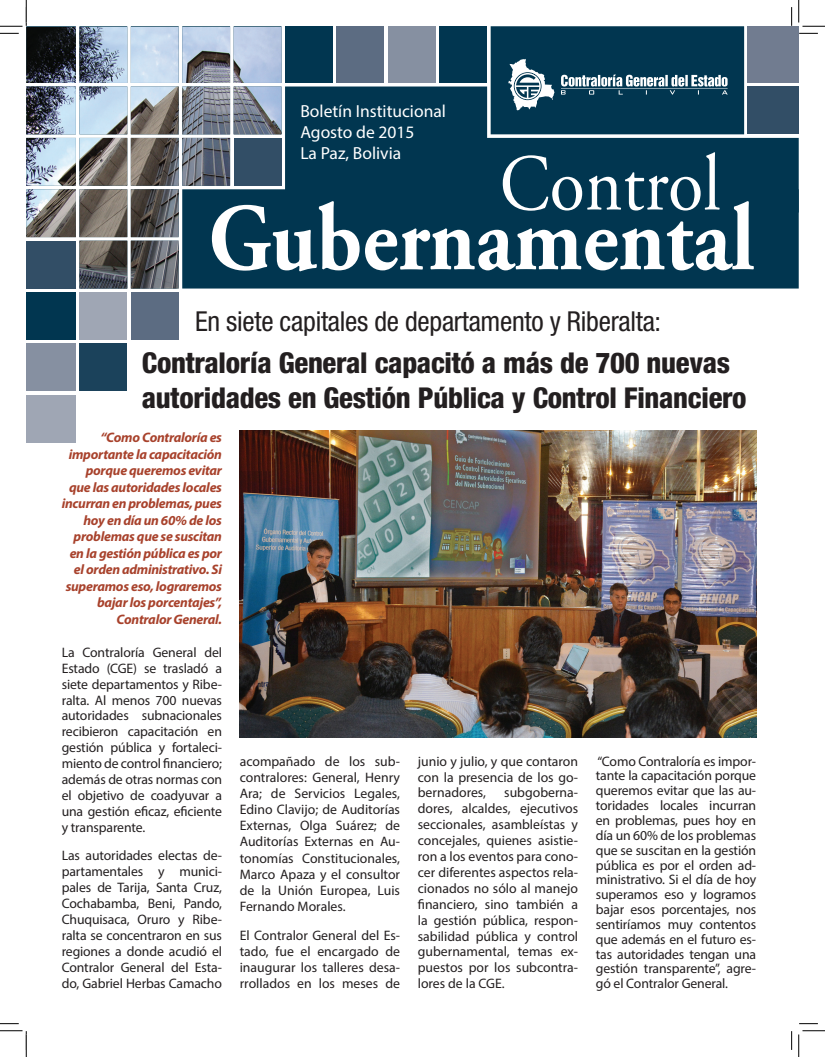
<style>
.page{position:relative;width:825px;height:1057px;background:#fff}
.page>*{position:absolute;margin:0;border:0;box-sizing:border-box;transform-origin:0 0}
.t1{font:700 95px "Adobe Garamond";color:#fff;scale:.9 1}
.t2{font:80px "Adobe Garamond";color:#fff;scale:.9 1}
.No_Spacing{font:800 condensed 28.75px/35px "Helvetica Neue";letter-spacing:-.01em;color:#231f20}
.No_Spacing-2{font:condensed 27.5px "Helvetica Neue";letter-spacing:-.01em;color:#231f20}
.Toc_2{font:17.5px "Myriad Pro";color:#fff}
.Parr_Boletín{font:13.75px/15.9px "Myriad Pro";letter-spacing:-.005em;color:#231f20;text-align:justify}
.Default{font:italic 700 13.75px/16.5px "Myriad Pro";letter-spacing:-.02em;color:#a8422c;text-align:right}
</style>
<div class="page">
<img style="left:26px;top:27px;width:255px;height:261px">
<div style="left:439px;top:26px;width:48px;height:57px;background:#013650"></div>
<div style="left:388px;top:26px;width:48px;height:57px;background:#8690a1"></div>
<div style="left:336px;top:26px;width:48px;height:57px;background:#5c6c82"></div>
<div style="left:285px;top:26px;width:48px;height:57px;background:#013650"></div>
<svg style="left:182px;top:86px;width:616px;height:202px;background:#104059"></svg>
<div style="left:131px;top:292px;width:48px;height:48px;background:#5c6c82"></div>
<div style="left:79px;top:292px;width:48px;height:48px;background:#9fa6b4"></div>
<div style="left:79px;top:343px;width:48px;height:48px;background:#1b425b"></div>
<div style="left:26px;top:241px;width:50px;height:47px;background:#324e66"></div>
<div style="left:26px;top:292px;width:50px;height:48px;background:#013650"></div>
<div style="left:26px;top:395px;width:50px;height:48px;background:#9fa6b4"></div>
<div style="left:26px;top:343px;width:50px;height:48px;background:#8690a1"></div>
<img style="left:240px;top:431px;width:516px;height:307px">
<svg style="left:0;top:33px;width:19px;height:1px"></svg>
<svg style="left:0;top:1023px;width:19px;height:1px"></svg>
<svg style="left:799px;top:1023px;width:19px;height:1px"></svg>
<svg style="left:791px;top:1031px;width:1px;height:19px"></svg>
<svg style="left:0;top:0;width:27px;height:27px"></svg>
<svg style="left:0;top:1030px;width:27px;height:27px"></svg>
<svg style="left:463px;top:0;width:362px;height:212px"></svg>
<svg style="left:798px;top:1030px;width:27px;height:27px"></svg>
<p class="Toc_2" style="left:300px;top:100px;width:147px">Boletín Institucional</p>
<p class="Toc_2" style="left:300px;top:121px;width:116px">Agosto de 2015</p>
<p class="Toc_2" style="left:300px;top:142px;width:102px">La Paz, Bolivia</p>
<p class="t2" style="left:499px;top:141px;width:247px">Control</p>
<p class="t1" style="left:208px;top:187px;width:608px">Gubernamental</p>
<p class="No_Spacing-2" style="left:195px;top:305px;width:467px">En siete capitales de departamento y Riberalta:</p>
<p class="No_Spacing" style="left:142px;top:344px;width:606px">Contraloría General capacitó a más de 700 nuevas autoridades en Gestión Pública y Control Financiero</p>
<p class="Default" style="left:62px;top:429px;width:162px">“Como Contraloría es importante la capacitación porque queremos evitar que las autoridades locales incurran en problemas, pues hoy en día un 60% de los problemas que se suscitan en la gestión pública es por el orden administrativo. Si superamos eso, lograremos bajar los porcentajes”,<br>Contralor General.</p>
<p class="Parr_Boletín" style="left:62px;top:644px;width:162px">La Contraloría General del Estado (CGE) se trasladó a siete departamentos y Ribe&shy;ralta. Al menos 700 nuevas autoridades subnacionales recibieron capacitación en gestión pública y fortaleci&shy;miento de control financiero; además de otras normas con el objetivo de coadyuvar a una gestión eficaz, eficiente y transparente.</p>
<p class="Parr_Boletín" style="left:62px;top:847px;width:162px">Las autoridades electas de&shy;partamentales y munici&shy;pales de Tarija, Santa Cruz, Cochabamba, Beni, Pando, Chuquisaca, Oruro y Ribe&shy;ralta se concentraron en sus regiones a donde acudió el Contralor General del Esta&shy;do, Gabriel Herbas Camacho</p>
<p class="Parr_Boletín" style="left:240px;top:753px;width:162px">acompañado de los sub&shy;contralores: General, Henry Ara; de Servicios Legales, Edino Clavijo; de Auditorías Externas, Olga Suárez; de Auditorías Externas en Au&shy;tonomías Constitucionales, Marco Apaza y el consultor de la Unión Europea, Luis Fernando Morales.</p>
<p class="Parr_Boletín" style="left:240px;top:927px;width:162px">El Contralor General del Es&shy;tado, fue el encargado de inaugurar los talleres desa&shy;rrollados en los meses de</p>
<p class="Parr_Boletín" style="left:418px;top:753px;width:162px">junio y julio, y que contaron con la presencia de los go&shy;bernadores,</p>
<p class="Parr_Boletín" style="left:418px;top:784px;width:162px;text-indent:86px">subgoberna&shy;dores, alcaldes, ejecutivos seccionales, asambleístas y concejales, quienes asistie&shy;ron a los eventos para cono&shy;cer diferentes aspectos rela&shy;cionados no sólo al manejo financiero, sino también a la gestión pública, respon&shy;sabilidad pública y control gubernamental, temas ex&shy;puestos por los subcontra&shy;lores de la CGE.</p>
<p class="Parr_Boletín" style="left:596px;top:753px;width:162px;line-height:14.9px">“Como Contraloría es impor&shy;tante la capacitación porque queremos evitar que las au&shy;toridades locales incurran en problemas, pues hoy en día un 60% de los problemas que se suscitan en la gestión pública es por el orden ad&shy;ministrativo. Si el día de hoy superamos eso y logramos bajar esos porcentajes, nos sentiríamos muy contentos que además en el futuro es&shy;tas autoridades tengan una gestión transparente”, agre&shy;gó el Contralor General.</p>
</div>
